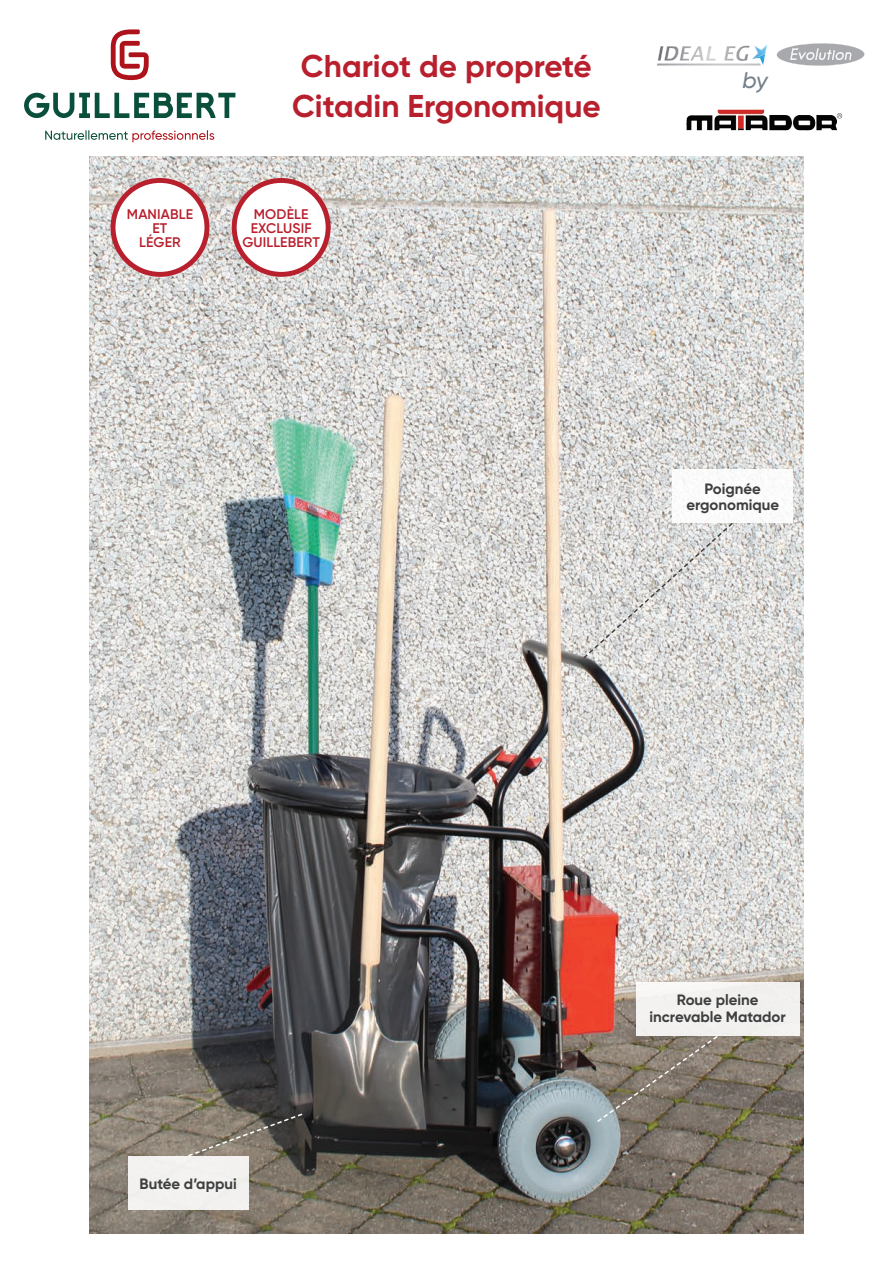
<style>
.page{position:relative;width:893px;height:1263px;background:#fff}
.page>*{position:absolute;margin:0;border:0;box-sizing:border-box;transform-origin:0 0}
.t1{font:700 31.5px/40.5px "Gilroy";color:#b9202e}
.t2{font:italic 500 22.5px "Gilroy";color:#737f8a}
.t3{font:700 15px/16.5px "Gilroy";color:#3e3e3f;text-align:center}
.t4{font:600 13.95px/14px "Gilroy";letter-spacing:.01em;color:#b9202e;text-align:center}
</style>
<div class="page">
<img style="left:89px;top:157px;width:715px;height:1076px">
<svg style="left:186px;top:1112px;width:118px;height:46px;background:#766e63"></svg>
<svg style="left:596px;top:1034px;width:123px;height:89px;background:#857c70"></svg>
<svg style="left:582px;top:521px;width:152px;height:139px;background:#d6d5d4"></svg>
<div style="left:113px;top:180px;width:94px;height:94px;background:#fff;border-radius:50%"></div>
<div style="left:111px;top:178px;width:98px;height:99px;border:5px solid #b9202e;border-radius:50%"></div>
<img style="left:718px;top:109px;width:124px;height:21px">
<svg style="left:657px;top:44px;width:110px;height:22px"></svg>
<svg style="left:777px;top:43px;width:87px;height:23px"></svg>
<svg style="left:24px;top:93px;width:211px;height:25px"></svg>
<svg style="left:45px;top:130px;width:169px;height:12px"></svg>
<svg style="left:111px;top:29px;width:38px;height:51px"></svg>
<div style="left:234px;top:180px;width:94px;height:94px;background:#fff;border-radius:50%"></div>
<div style="left:232px;top:178px;width:99px;height:99px;border:5px solid #b9202e;border-radius:50%"></div>
<div style="left:673px;top:469px;width:120px;height:54px;background:#fff"></div>
<div style="left:636px;top:983px;width:163px;height:53px;background:#f2f1f0"></div>
<div style="left:128px;top:1156px;width:120px;height:53px;background:#f2f1f0"></div>
<p class="t4" style="left:127px;top:207px;width:68px">MANIABLE<br>ET<br>LÉGER</p>
<h1 class="t1" style="left:292px;top:45px;width:310px">Chariot de propreté<br>Citadin Ergonomique</h1>
<p class="t4" style="left:242px;top:207px;width:79px">MODÈLE<br>EXCLUSIF<br>GUILLEBERT</p>
<h2 class="t2" style="left:743px;top:66px;width:27px">by</h2>
<p class="t3" style="left:686px;top:480px;width:94px">Poignée ergonomique</p>
<p class="t3" style="left:139px;top:1175px;width:99px">Butée d’appui</p>
<p class="t3" style="left:650px;top:991px;width:138px">Roue pleine increvable Matador</p>
</div>
